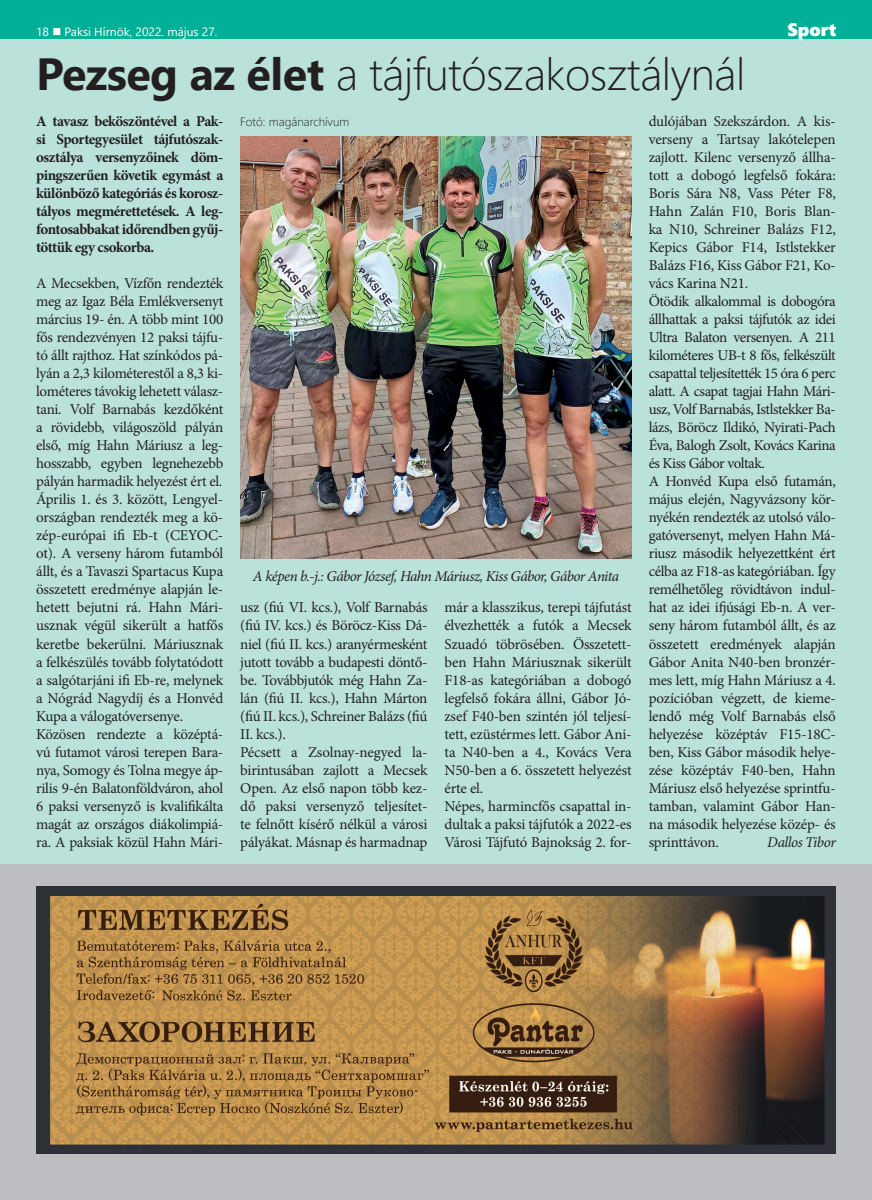
<style>
.page{position:relative;width:872px;height:1200px;background:#fff}
.page>*{position:absolute;margin:0;border:0;box-sizing:border-box;transform-origin:0 0}
.t1{font:300 45px "Segoe UI";letter-spacing:-.01em;color:#231f20}
.t2{font:18px "Segoe UI Black";color:#fff}
.t3{font:15px/18px "Minion Pro";letter-spacing:-.02em;color:#231f20}
.t4{font:700 15px/18px "Minion Pro";letter-spacing:-.03em;color:#231f20;text-align:justify}
.t5{font:italic 15px "Minion Pro";letter-spacing:-.035em;color:#231f20}
.t6{font:12px "Segoe UI";color:#fff}
.t7{font:300 12px "Segoe UI";color:#231f20}
.s1{font-weight:700}
</style>
<div class="page">
<div style="left:0;top:38px;width:872px;height:826px;background:#bae1da"></div>
<div style="left:0;top:0;width:872px;height:38px;background:#00af97"></div>
<div style="left:0;top:864px;width:872px;height:335px;background:#bcbdc0"></div>
<img style="left:36px;top:886px;width:800px;height:266px">
<img style="left:240px;top:136px;width:391px;height:422px">
<p class="t6" style="left:36px;top:20px;width:183px">18 ■ Paksi Hírnök, 2022. május 27.</p>
<p class="t2" style="left:787px;top:17px;width:50px">Sport</p>
<h1 class="t1" style="left:36px;top:32px;width:710px"><span class="s1">Pezseg az élet</span> a tájfutószakosztálynál</h1>
<p class="t4" style="left:36px;top:112px;width:189px">A tavasz beköszöntével a Pak&shy;si Sportegyesület tájfutószak&shy;osztálya versenyzőinek döm&shy;pingszerűen követik egymást a különböző kategóriás és korosz&shy;tályos megmérettetések. A leg&shy;fontosabbakat időrendben gyűj&shy;töttük egy csokorba.</p>
<p class="t3" style="left:36px;top:274px;width:189px">A Mecsekben, Vízfőn rendezték meg az Igaz Béla Emlékversenyt március 19- én. A több mint 100 fős rendezvényen 12 paksi tájfu&shy;tó állt rajthoz. Hat színkódos pá&shy;lyán a 2,3 kilométerestől a 8,3 ki&shy;lométeres távokig lehetett válasz&shy;tani. Volf Barnabás kezdőként a rövidebb, világoszöld pályán első, míg Hahn Máriusz a leg&shy;hosszabb, egyben legnehezebb pályán harmadik helyezést ért el.<br>Április 1. és 3. között, Lengyel&shy;országban rendezték meg a kö&shy;zép-európai ifi Eb-t (CEYOC&shy;ot). A verseny három futamból állt, és a Tavaszi Spartacus Kupa összetett eredménye alapján le&shy;hetett bejutni rá. Hahn Mári&shy;usznak végül sikerült a hatfős keretbe bekerülni. Máriusznak a felkészülés tovább folytatódott a salgótarjáni ifi Eb-re, melynek a Nógrád Nagydíj és a Honvéd<br>Kupa a válogatóversenye.<br>Közösen rendezte a középtá&shy;vú futamot városi terepen Bara&shy;nya, Somogy és Tolna megye áp&shy;rilis 9-én Balatonföldváron, ahol<br>6 paksi versenyző is kvalifikálta magát az országos diákolimpiá&shy;ra. A paksiak közül Hahn Mári-</p>
<p class="t3" style="left:648px;top:112px;width:189px">dulójában Szekszárdon. A kis&shy;verseny a Tartsay lakótelepen zajlott. Kilenc versenyző állha&shy;tott a dobogó legfelső fokára:<br>Boris Sára N8, Vass Péter F8,<br>Hahn Zalán F10, Boris Blan&shy;ka N10, Schreiner Balázs F12,<br>Kepics Gábor F14, Istlstekker<br>Balázs F16, Kiss Gábor F21, Ko&shy;vács Karina N21.<br>Ötödik alkalommal is dobogóra állhattak a paksi tájfutók az idei<br>Ultra Balaton versenyen. A 211 kilométeres UB-t 8 fős, felkészült csapattal teljesítették 15 óra 6 perc alatt. A csapat tagjai Hahn Mári&shy;usz, Volf Barnabás, Istlstekker Ba&shy;lázs, Böröcz Ildikó, Nyirati-Pach<br>Éva, Balogh Zsolt, Kovács Karina és Kiss Gábor voltak.<br>A Honvéd Kupa első futamán, május elején, Nagyvázsony kör&shy;nyékén rendezték az utolsó válo&shy;gatóversenyt, melyen Hahn Má&shy;riusz második helyezettként ért célba az F18-as kategóriában. Így remélhetőleg rövidtávon indul&shy;hat az idei ifjúsági Eb-n. A ver&shy;seny három futamból állt, és az összetett eredmények alapján<br>Gábor Anita N40-ben bronzér&shy;mes lett, míg Hahn Máriusz a 4. pozícióban végzett, de kieme&shy;lendő még Volf Barnabás első helyezése középtáv F15-18C&shy;ben, Kiss Gábor második helye&shy;zése középtáv F40-ben, Hahn<br>Máriusz első helyezése sprintfu&shy;tamban, valamint Gábor Han&shy;na második helyezése közép- és sprinttávon.</p>
<p class="t7" style="left:240px;top:110px;width:111px">Fotó: magánarchívum</p>
<p class="t5" style="left:253px;top:566px;width:368px">A képen b.-j.: Gábor József, Hahn Máriusz, Kiss Gábor, Gábor Anita</p>
<p class="t3" style="left:240px;top:598px;width:189px">usz (fiú VI. kcs.), Volf Barnabás (fiú IV. kcs.) és Böröcz-Kiss Dá&shy;niel (fiú II. kcs.) aranyérmesként jutott tovább a budapesti döntő&shy;be. Továbbjutók még Hahn Za&shy;lán (fiú II. kcs.), Hahn Márton (fiú II. kcs.), Schreiner Balázs (fiú<br>II. kcs.).<br>Pécsett a Zsolnay-negyed la&shy;birintusában zajlott a Mecsek<br>Open. Az első napon több kez&shy;dő paksi versenyző teljesítet&shy;te felnőtt kísérő nélkül a városi pályákat. Másnap és harmadnap</p>
<p class="t3" style="left:444px;top:598px;width:189px">már a klasszikus, terepi tájfutást élvezhették a futók a Mecsek<br>Szuadó töbrösében. Összetett&shy;ben Hahn Máriusznak sikerült<br>F18-as kategóriában a dobogó legfelső fokára állni, Gábor Jó&shy;zsef F40-ben szintén jól teljesí&shy;tett, ezüstérmes lett. Gábor Ani&shy;ta N40-ben a 4., Kovács Vera<br>N50-ben a 6. összetett helyezést érte el.<br>Népes, harmincfős csapattal in&shy;dultak a paksi tájfutók a 2022-es<br>Városi Tájfutó Bajnokság 2. for-</p>
<p class="t5" style="left:767px;top:831px;width:70px">Dallos Tibor</p>
</div>
